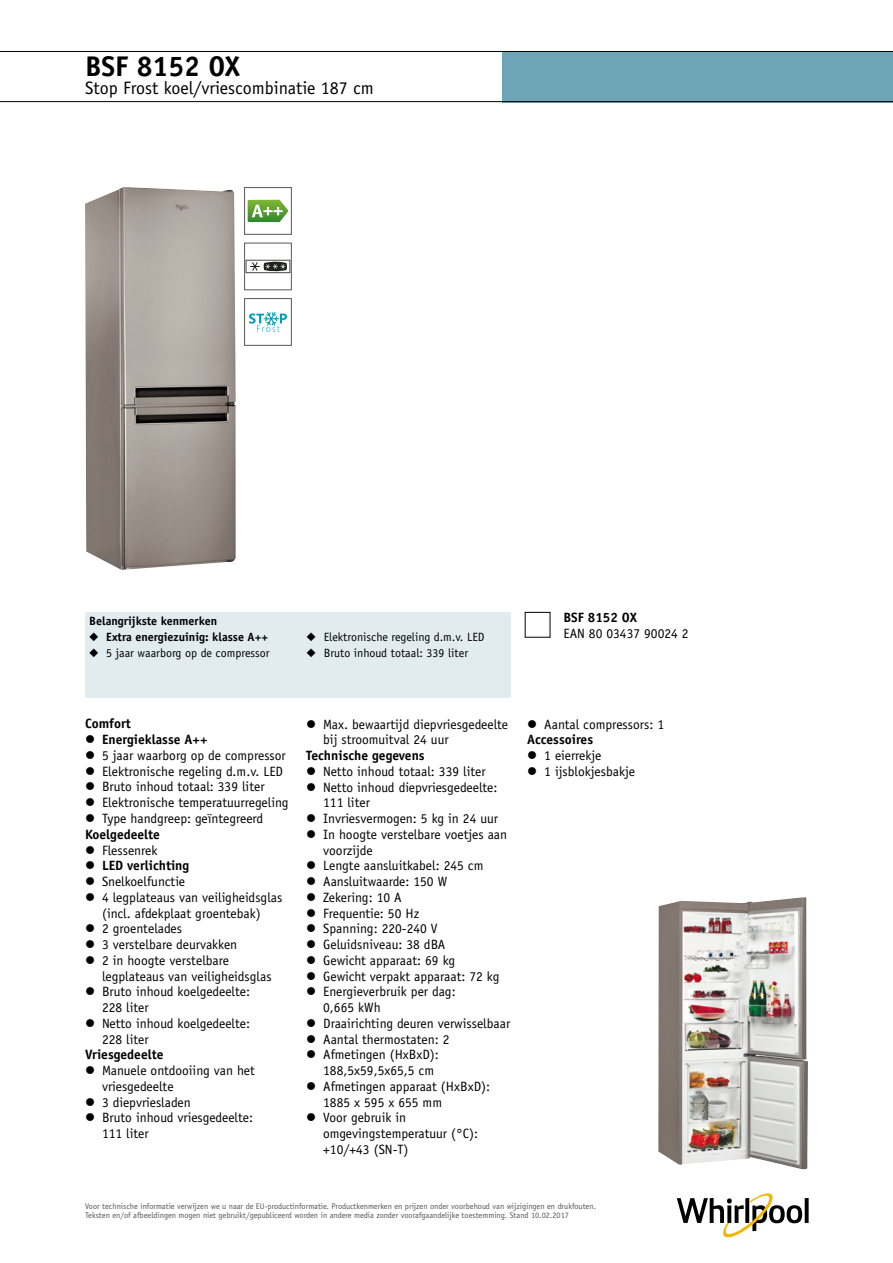
<style>
.page{position:relative;width:893px;height:1263px;background:#fff}
.page>*{position:absolute;margin:0;border:0;box-sizing:border-box;transform-origin:0 0}
.t1{font:700 28.5px "Officina Sans Std";color:#000}
.t2{font:18px "Officina Sans Std";color:#000}
.t3{font:13.5px/15.8px "Officina Sans Std";color:#000}
.t4{font:700 13.5px/15.8px "Officina Sans Std";color:#000}
.t5{font:12px "Officina Sans Std";color:#000}
.t6{font:700 12px "Officina Sans Std";color:#000}
.t7{font:8.25px/9px "Officina Sans Std";color:#58585a}
</style>
<div class="page">
<svg style="left:0;top:51px;width:893px;height:51px"></svg>
<img style="left:85px;top:187px;width:151px;height:383px">
<svg style="left:248px;top:200px;width:41px;height:22px"></svg>
<div style="left:244px;top:187px;width:48px;height:48px;border:1px solid #58585a"></div>
<svg style="left:246px;top:260px;width:44px;height:13px"></svg>
<div style="left:244px;top:243px;width:48px;height:47px;border:1px solid #58585a"></div>
<svg style="left:249px;top:312px;width:38px;height:20px"></svg>
<div style="left:244px;top:298px;width:48px;height:48px;border:1px solid #58585a"></div>
<div style="left:85px;top:612px;width:425px;height:85px;background:#e2ecf0"></div>
<img style="left:658px;top:897px;width:150px;height:272px">
<svg style="left:805px;top:1198px;width:4px;height:25px"></svg>
<svg style="left:677px;top:1193px;width:125px;height:44px"></svg>
<h1 class="t1" style="left:85px;top:48px;width:157px">BSF 8152 OX</h1>
<h2 class="t2" style="left:85px;top:77px;width:290px">Stop Frost koel/vriescombinatie 187 cm</h2>
<p class="t6" style="left:89px;top:614px;width:130px">Belangrijkste kenmerken</p>
<p class="t6" style="left:89px;top:629px;width:180px">◆ Extra energiezuinig: klasse A++</p>
<p class="t5" style="left:89px;top:646px;width:182px">◆ 5 jaar waarborg op de compressor</p>
<p class="t5" style="left:307px;top:630px;width:179px">◆ Elektronische regeling d.m.v. LED</p>
<p class="t5" style="left:307px;top:646px;width:163px">◆ Bruto inhoud totaal: 339 liter</p>
<p class="t4" style="left:563px;top:609px;width:75px">BSF 8152 OX</p>
<p class="t3" style="left:563px;top:625px;width:127px">EAN 80 03437 90024 2</p>
<p class="t4" style="left:102px;top:716px;width:107px;text-indent:-17px">Comfort<br>Energieklasse A++</p>
<p class="t3" style="left:102px;top:747px;width:188px">5 jaar waarborg op de compressor Elektronische regeling d.m.v. LED Bruto inhoud totaal: 339 liter Elektronische temperatuurregeling Type handgreep: geïntegreerd</p>
<p class="t4" style="left:85px;top:826px;width:77px">Koelgedeelte</p>
<p class="t3" style="left:102px;top:842px;width:57px">Flessenrek</p>
<p class="t4" style="left:102px;top:858px;width:89px">LED verlichting</p>
<p class="t3" style="left:102px;top:873px;width:182px">Snelkoelfunctie<br>4 legplateaus van veiligheidsglas (incl. afdekplaat groentebak)<br>2 groentelades<br>3 verstelbare deurvakken<br>2 in hoogte verstelbare legplateaus van veiligheidsglas<br>Bruto inhoud koelgedeelte:<br>228 liter<br>Netto inhoud koelgedeelte:<br>228 liter</p>
<p class="t4" style="left:85px;top:1047px;width:80px">Vriesgedeelte</p>
<p class="t3" style="left:102px;top:1063px;width:154px">Manuele ontdooiing van het vriesgedeelte<br>3 diepvriesladen<br>Bruto inhoud vriesgedeelte:<br>111 liter</p>
<p class="t3" style="left:323px;top:716px;width:187px">Max. bewaartijd diepvriesgedeelte bij stroomuitval 24 uur</p>
<p class="t4" style="left:306px;top:747px;width:120px">Technische gegevens</p>
<p class="t3" style="left:323px;top:763px;width:189px">Netto inhoud totaal: 339 liter<br>Netto inhoud diepvriesgedeelte:<br>111 liter<br>Invriesvermogen: 5 kg in 24 uur<br>In hoogte verstelbare voetjes aan voorzijde<br>Lengte aansluitkabel: 245 cm<br>Aansluitwaarde: 150 W<br>Zekering: 10 A<br>Frequentie: 50 Hz<br>Spanning: 220-240 V<br>Geluidsniveau: 38 dBA<br>Gewicht apparaat: 69 kg<br>Gewicht verpakt apparaat: 72 kg<br>Energieverbruik per dag:<br>0,665 kWh<br>Draairichting deuren verwisselbaar<br>Aantal thermostaten: 2<br>Afmetingen (HxBxD):<br>188,5x59,5x65,5 cm<br>Afmetingen apparaat (HxBxD):<br>1885 x 595 x 655 mm<br>Voor gebruik in omgevingstemperatuur (°C): +10/+43 (SN-T)</p>
<p class="t3" style="left:544px;top:716px;width:121px">Aantal compressors: 1</p>
<p class="t4" style="left:527px;top:732px;width:67px">Accessoires</p>
<p class="t3" style="left:544px;top:748px;width:92px">1 eierrekje<br>1 ijsblokjesbakje</p>
<p class="t7" style="left:85px;top:1202px;width:513px">Voor technische informatie verwijzen we u naar de EU-productinformatie. Productkenmerken en prijzen onder voorbehoud van wijzigingen en drukfouten.<br>Teksten en/of afbeeldingen mogen niet gebruikt/gepubliceerd worden in andere media zonder voorafgaandelijke toestemming. Stand 10.02.2017</p>
</div>
